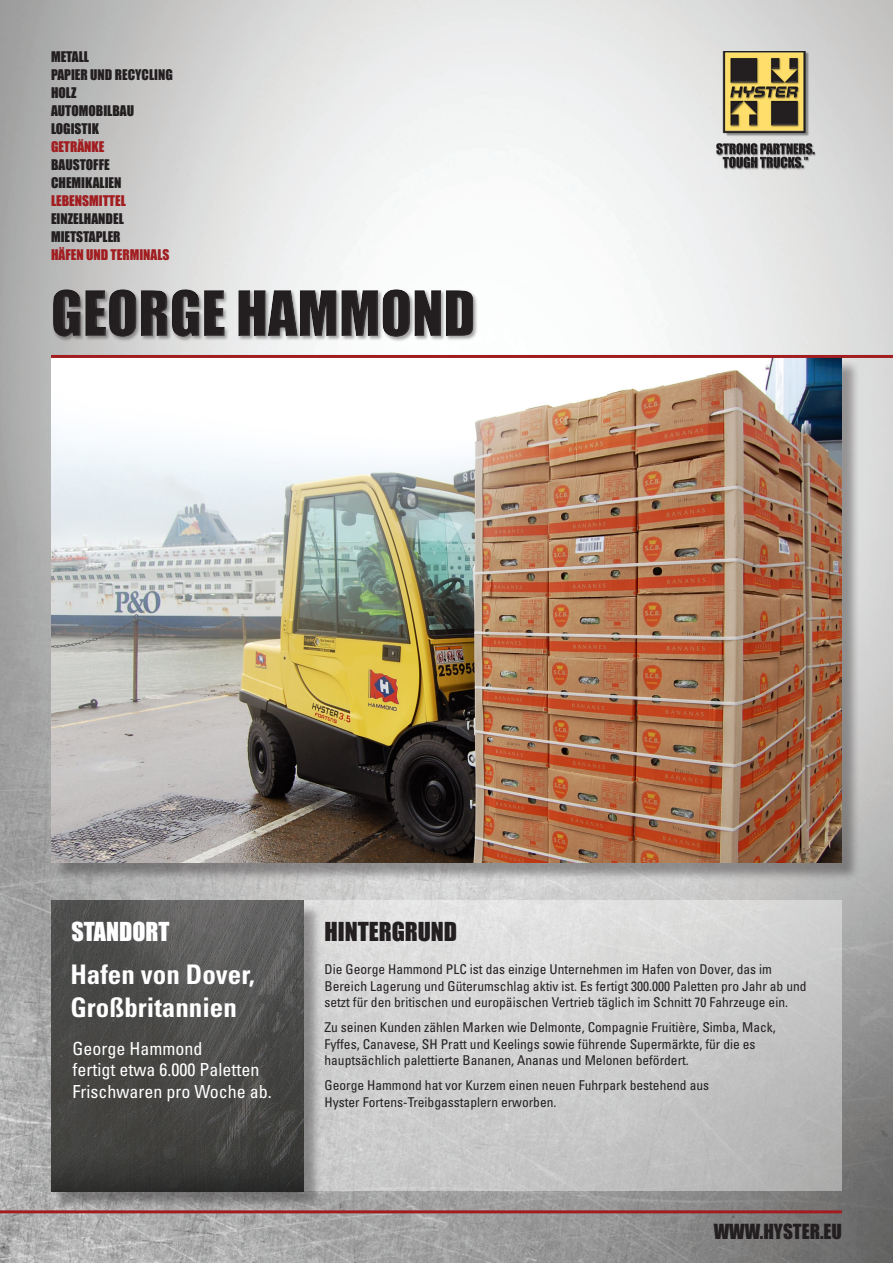
<style>
.page{position:relative;width:893px;height:1263px;background:#fff}
.page>*{position:absolute;margin:0;border:0;box-sizing:border-box;transform-origin:0 0}
.Location_Name{font:700 condensed 27px "Univers";color:#fff}
.Sub_Headline_Black{font:24px "Impact";color:#231f20}
.Sub_Headline_White{font:24px "Impact";color:#fff}
.t1{font:19.2px "Impact";color:#231f20}
.Location_Text{font:condensed 18px/21.6px "Univers";color:#fff}
.Body_Text{font:condensed 13.5px/16.5px "Univers";color:#231f20}
.Services_Paragraph{font:13.5px "Impact";color:#231f20}
.Services_Paragraph-2{font:13.5px "Impact";color:#a11d20}
</style>
<div class="page">
<img style="left:0;top:0;width:893px;height:1263px">
<svg style="left:303px;top:901px;width:539px;height:290px;background:#cdcdcd"></svg>
<hr style="left:0;top:1210px;width:842px;height:3px;background:#a11d20">
<div style="left:53px;top:903px;width:269px;height:307px;background:#231f20;opacity:.4"></div>
<img style="left:51px;top:901px;width:252px;height:290px">
<div style="left:53px;top:359px;width:808px;height:522px;background:#231f20;opacity:.4"></div>
<img style="left:51px;top:358px;width:791px;height:504px">
<hr style="left:51px;top:355px;width:842px;height:3px;background:#a11d20">
<div style="left:52px;top:289px;width:426px;height:53px;background:#231f20;opacity:.4"></div>
<div style="left:53px;top:290px;width:423px;height:49px;background:#fff;opacity:.7"></div>
<div style="left:50px;top:288px;width:424px;height:49px;background:#231f20;opacity:.23"></div>
<img style="left:696px;top:51px;width:135px;height:130px">
<p class="Services_Paragraph" style="left:51px;top:46px;width:39px">METALL</p>
<p class="Services_Paragraph" style="left:51px;top:64px;width:123px">PAPIER UND RECYCLING</p>
<p class="Services_Paragraph" style="left:51px;top:82px;width:27px">HOLZ</p>
<p class="Services_Paragraph" style="left:51px;top:100px;width:85px">AUTOMOBILBAU</p>
<p class="Services_Paragraph" style="left:51px;top:118px;width:49px">LOGISTIK</p>
<p class="Services_Paragraph-2" style="left:51px;top:136px;width:55px">GETRÄNKE</p>
<p class="Services_Paragraph" style="left:51px;top:154px;width:60px">BAUSTOFFE</p>
<p class="Services_Paragraph" style="left:51px;top:172px;width:72px">CHEMIKALIEN</p>
<p class="Services_Paragraph-2" style="left:51px;top:190px;width:76px">LEBENSMITTEL</p>
<p class="Services_Paragraph" style="left:51px;top:208px;width:74px">EINZELHANDEL</p>
<p class="Services_Paragraph" style="left:51px;top:226px;width:71px">MIETSTAPLER</p>
<p class="Services_Paragraph-2" style="left:51px;top:244px;width:120px">HÄFEN UND TERMINALS</p>
<p class="Sub_Headline_White" style="left:71px;top:913px;width:100px">STANDORT</p>
<p class="Sub_Headline_Black" style="left:324px;top:913px;width:134px">HINTERGRUND</p>
<p class="Location_Name" style="left:70px;top:958px;width:186px">Hafen von Dover,</p>
<p class="Location_Name" style="left:70px;top:990px;width:168px">Großbritannien</p>
<p class="Location_Text" style="left:72px;top:1037px;width:201px">George Hammond<br>fertigt etwa 6.000 Paletten<br>Frischwaren pro Woche ab.</p>
<p class="Body_Text" style="left:324px;top:961px;width:484px">Die George Hammond PLC ist das einzige Unternehmen im Hafen von Dover, das im<br>Bereich Lagerung und Güterumschlag aktiv ist. Es fertigt 300.000 Paletten pro Jahr ab und setzt für den britischen und europäischen Vertrieb täglich im Schnitt 70 Fahrzeuge ein.</p>
<p class="Body_Text" style="left:324px;top:1019px;width:453px">Zu seinen Kunden zählen Marken wie Delmonte, Compagnie Fruitière, Simba, Mack,<br>Fyffes, Canavese, SH Pratt und Keelings sowie führende Supermärkte, für die es hauptsächlich palettierte Bananen, Ananas und Melonen befördert.</p>
<p class="Body_Text" style="left:324px;top:1077px;width:386px">George Hammond hat vor Kurzem einen neuen Fuhrpark bestehend aus<br>Hyster Fortens-Treibgasstaplern erworben.</p>
<p class="t1" style="left:714px;top:1216px;width:130px">WWW.HYSTER.EU</p>
</div>
